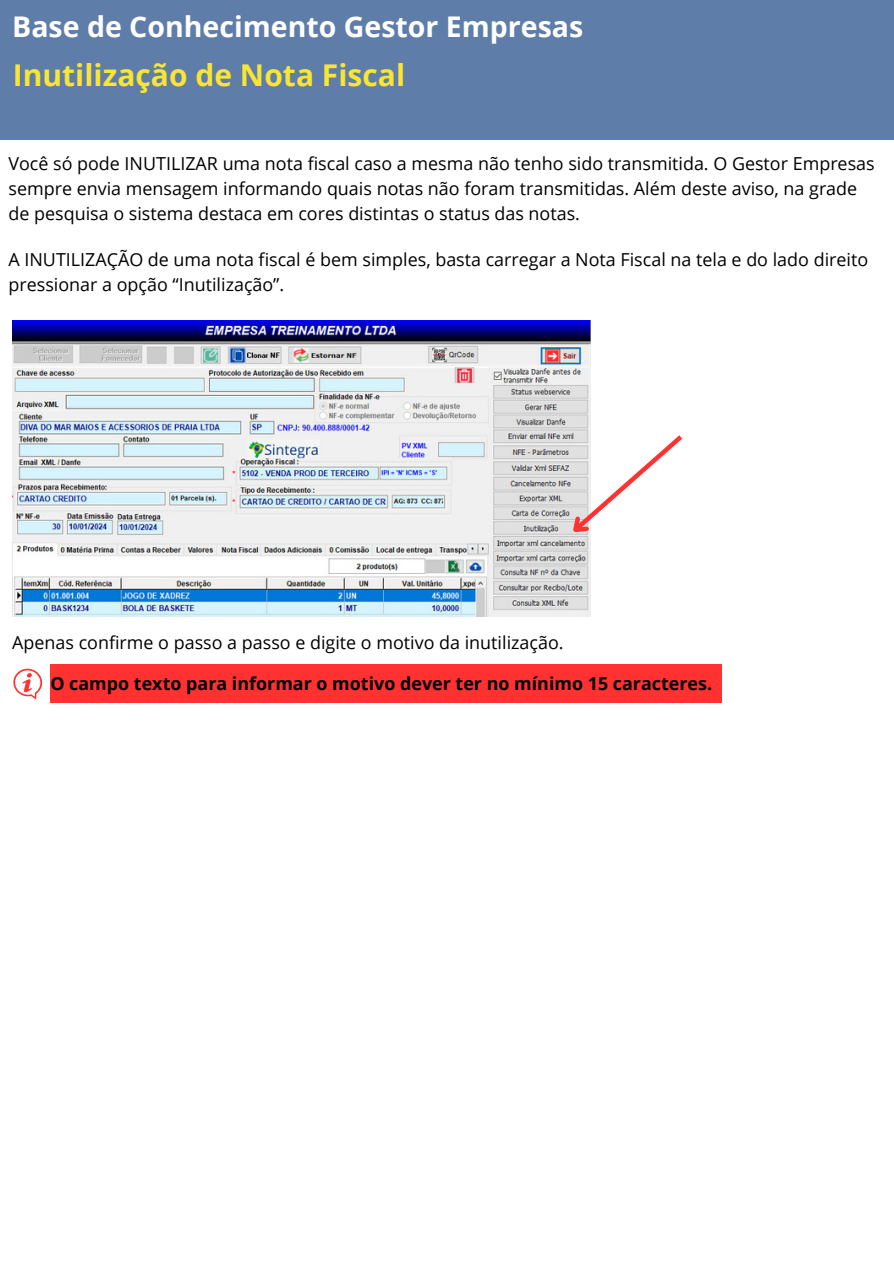
<style>
.page{position:relative;width:894px;height:1264px;background:#fff}
.page>*{position:absolute;margin:0;border:0;box-sizing:border-box;transform-origin:0 0}
.t1{font:700 30px "Open Sans";color:#f9e534}
.t2{font:700 28.5px "Open Sans";color:#fff}
.t3{font:17.85px/24.8px "Open Sans";color:#000}
.t4{font:700 17.85px "Open Sans";color:#000}
</style>
<div class="page">
<div style="left:0;top:0;width:893px;height:140px;background:#5f7da9"></div>
<img style="left:13px;top:321px;width:577px;height:296px">
<svg style="left:561px;top:430px;width:122px;height:114px"></svg>
<svg style="left:13px;top:668px;width:30px;height:31px"></svg>
<div style="left:50px;top:664px;width:671px;height:38px;background:#ff3131"></div>
<p class="t2" style="left:12px;top:7px;width:572px">Base de Conhecimento Gestor Empresas</p>
<p class="t1" style="left:13px;top:54px;width:393px">Inutilização de Nota Fiscal</p>
<h1 class="t3" style="left:8px;top:151px;width:867px">Você só pode INUTILIZAR uma nota fiscal caso a mesma não tenho sido transmitida. O Gestor Empresas sempre envia mensagem informando quais notas não foram transmitidas. Além deste aviso, na grade de pesquisa o sistema destaca em cores distintas o status das notas.</h1>
<p class="t3" style="left:8px;top:247px;width:861px">A INUTILIZAÇÃO de uma nota fiscal é bem simples, basta carregar a Nota Fiscal na tela e do lado direito pressionar a opção “Inutilização”.</p>
<p class="t3" style="left:12px;top:629px;width:552px">Apenas confirme o passo a passo e digite o motivo da inutilização.</p>
<p class="t4" style="left:50px;top:671px;width:663px">O campo texto para informar o motivo dever ter no mínimo 15 caracteres.</p>
</div>
